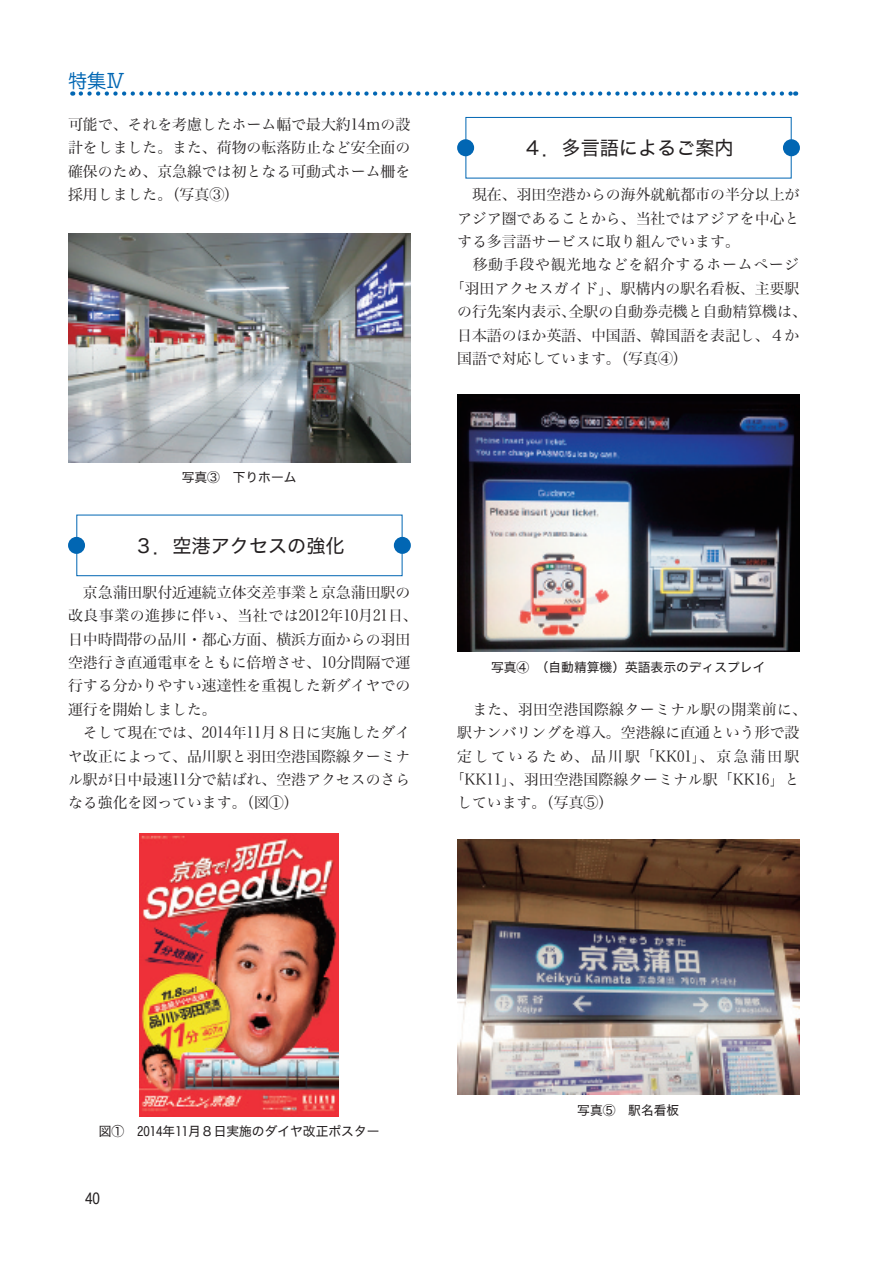
<style>
.page{position:relative;width:893px;height:1263px;background:#fff}
.page>*{position:absolute;margin:0;border:0;box-sizing:border-box;transform-origin:0 0}
.t1{font:19.2px "Hiragino Kaku W4 90 ms RKSJ H";color:#231f20}
.t2{font:19.2px "Jun 201 Pro Regular 90 msp RKSJ H";color:#0166b3}
.t3{font:14.85px/23.4px "Hiragino Min W3 90 ms RKSJ H";color:#231f20;text-align:justify}
.t4{font:14.85px "Hiragino Min W3 90 ms RKSJ H";letter-spacing:.025em;color:#231f20}
.t5{font:14.85px "Hiragino Min W3 90 ms RKSJ H";letter-spacing:.145em;color:#231f20}
.t6{font:14.85px "Hiragino Min W3 90 ms RKSJ H";letter-spacing:.05em;color:#231f20}
.t7{font:14.85px "Hiragino Kaku W4 90 ms RKSJ H";color:#231f20}
.t8{font:12.75px "Hiragino Kaku W4 90 ms RKSJ H";color:#231f20}
.s1{font-family:"Hiragino Min W3 90 msp RKSJ H"}
</style>
<div class="page">
<img style="left:68px;top:233px;width:342px;height:229px">
<div style="left:77px;top:515px;width:325px;height:61px;border:1px solid #0166b3"></div>
<div style="left:68px;top:537px;width:17px;height:17px;background:#0166b3;border-radius:50%"></div>
<div style="left:394px;top:537px;width:17px;height:17px;background:#0166b3;border-radius:50%"></div>
<img style="left:140px;top:833px;width:198px;height:284px">
<div style="left:466px;top:117px;width:325px;height:61px;border:1px solid #0166b3"></div>
<div style="left:457px;top:139px;width:17px;height:17px;background:#0166b3;border-radius:50%"></div>
<div style="left:783px;top:139px;width:17px;height:17px;background:#0166b3;border-radius:50%"></div>
<img style="left:457px;top:394px;width:342px;height:257px">
<img style="left:457px;top:839px;width:342px;height:255px">
<svg style="left:81px;top:91px;width:715px;height:5px"></svg>
<p class="t2" style="left:68px;top:74px;width:59px">特集Ⅳ</p>
<p class="t3" style="left:68px;top:113px;width:344px">可能で、それを考慮したホーム幅で最大約14ｍの設計をしました。また、荷物の転落防止など安全面の確保のため、京急線では初となる可動式ホーム柵を採用しました。（写真③）</p>
<p class="t8" style="left:182px;top:470px;width:116px">写真③　下りホーム</p>
<p class="t1" style="left:134px;top:536px;width:212px">３．空港アクセスの強化</p>
<p class="t3" style="left:68px;top:581px;width:351px;text-align:left">　京急蒲田駅付近連続立体交差事業と京急蒲田駅の改良事業の進捗に伴い、当社では2012年10月21日、日中時間帯の品川・都心方面、横浜方面からの羽田空港行き直通電車をともに倍増させ、10分間隔で運行する分かりやすい速達性を重視した新ダイヤでの運行を開始しました。<br>　そして現在では、2014年11月８日に実施したダイヤ改正によって、品川駅と羽田空港国際線ターミナル駅が日中最速11分で結ばれ、空港アクセスのさらなる強化を図っています。（図①）</p>
<p class="t1" style="left:523px;top:138px;width:212px">４．多言語によるご案内</p>
<p class="t3" style="left:457px;top:183px;width:344px">　現在、羽田空港からの海外就航都市の半分以上が</p>
<p class="t3" style="left:457px;top:207px;width:344px">アジア圏であることから、当社ではアジアを中心と</p>
<p class="t3" style="left:457px;top:230px;width:284px">する多言語サービスに取り組んでいます。</p>
<p class="t6" style="left:457px;top:257px;width:344px">　移動手段や観光地などを紹介するホームページ</p>
<p class="t3" style="left:450px;top:277px;width:351px">「羽田アクセスガイド」、駅構内の駅名看板、主要駅</p>
<p class="t3" style="left:457px;top:300px;width:351px">の行先案内表示、全駅の自動券売機と自動精算機は、</p>
<p class="t3" style="left:457px;top:324px;width:344px">日本語のほか英語、中国語、韓国語を表記し、４か</p>
<p class="t3" style="left:457px;top:347px;width:232px">国語で対応しています。（写真④）</p>
<p class="t8" style="left:491px;top:660px;width:276px">写真④　（自動精算機）英語表示のディスプレイ</p>
<p class="t4" style="left:457px;top:702px;width:351px">　また、羽田空港国際線ターミナル駅の開業前に、</p>
<p class="t3" style="left:457px;top:721px;width:344px">駅ナンバリングを導入。空港線に直通という形で設</p>
<p class="t5" style="left:457px;top:748px;width:344px">定しているため、品川駅「<span class="s1">KK</span>01」、京急蒲田駅</p>
<p class="t3" style="left:450px;top:768px;width:351px">「<span class="s1">KK</span>11」、羽田空港国際線ターミナル駅「<span class="s1">KK</span>16」と</p>
<p class="t3" style="left:457px;top:791px;width:158px">しています。（写真⑤）</p>
<p class="t8" style="left:99px;top:1125px;width:282px">図①　2014年11月８日実施のダイヤ改正ポスター</p>
<p class="t7" style="left:85px;top:1191px;width:16px">40</p>
<p class="t8" style="left:577px;top:1104px;width:104px">写真⑤　駅名看板</p>
</div>
